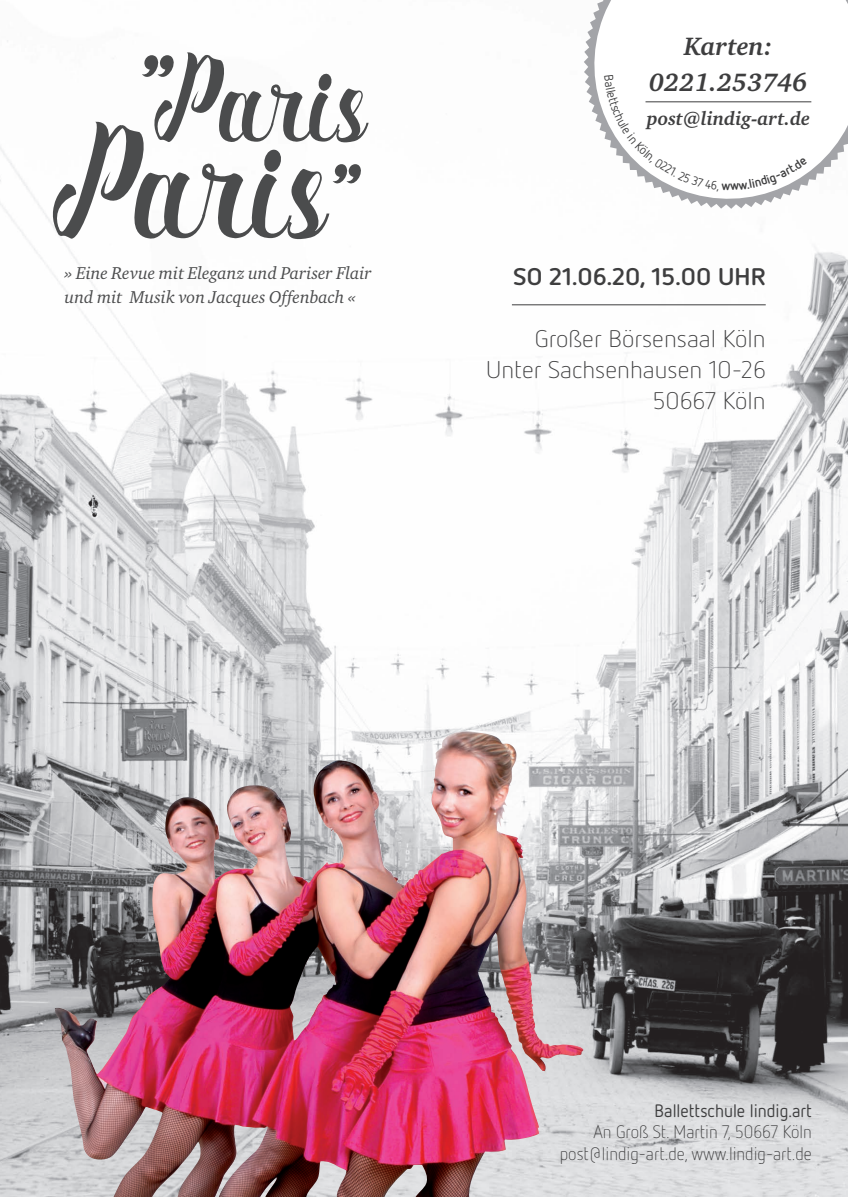
<style>
.page{position:relative;width:848px;height:1197px;background:#fff}
.page>*{position:absolute;margin:0;border:0;box-sizing:border-box;transform-origin:0 0}
.t1{font:141.1px "Ardina";color:#4b4c4d;scale:.95 1}
.t2{font:108.2px "Ardina";color:#4b4c4d;scale:.95 1}
.t3{font:italic 700 25.7px/35.6px "Charter ITC Std";color:#3e3e3f;text-align:center}
.t4{font:300 24px/31px "Netto OT";color:#3e3e3f;text-align:right;scale:1.1 1}
.t5{font:700 24px "Netto OT";color:#3e3e3f;scale:1.1 1}
.t6{font:italic 700 19.2px "Charter ITC Std";color:#3e3e3f}
.t7{font:300 18px/21.6px "Netto OT";color:#3e3e3f;text-align:right}
.t8{font:18px "Netto OT";color:#3e3e3f}
.t9{font:italic 17.6px/24px "Charter ITC Std";color:#4b4c4d}
</style>
<div class="page">
<img style="left:0;top:40px;width:848px;height:1156px">
<hr style="left:512px;top:304px;width:253px;height:1px;background:#3e3e3f">
<img style="left:152px;top:731px;width:314px;height:255px">
<svg style="left:577px;top:0;width:271px;height:216px"></svg>
<hr style="left:645px;top:102px;width:166px;height:1px;background:#3e3e3f">
<svg style="left:604px;top:75px;width:203px;height:116px"></svg>
<h2 class="t2" style="left:125px;top:39px;width:253px">"Paris</h2>
<h1 class="t1" style="left:53px;top:104px;width:327px">Paris <sup>„</sup></h1>
<p class="t9" style="left:65px;top:261px;width:308px">» Eine Revue mit Eleganz und Pariser Flair und mit Musik von Jacques Offenbach «</p>
<h3 class="t3" style="left:649px;top:28px;width:160px">Karten:<br>0221.253746</h3>
<p class="t6" style="left:646px;top:106px;width:165px">post@lindig-art.de</p>
<h3 class="t5" style="left:513px;top:261px;width:231px">So 21.06.20, 15.00 Uhr</h3>
<h3 class="t4" style="left:486px;top:323px;width:255px">Großer Börsensaal Köln<br>Unter Sachsenhausen 10-26<br>50667 Köln</h3>
<p class="t8" style="left:654px;top:1099px;width:159px">Ballettschule lindig.art</p>
<p class="t7" style="left:560px;top:1120px;width:254px">An Groß St. Martin 7, 50667 Köln post@lindig-art.de, www.lindig-art.de</p>
</div>
